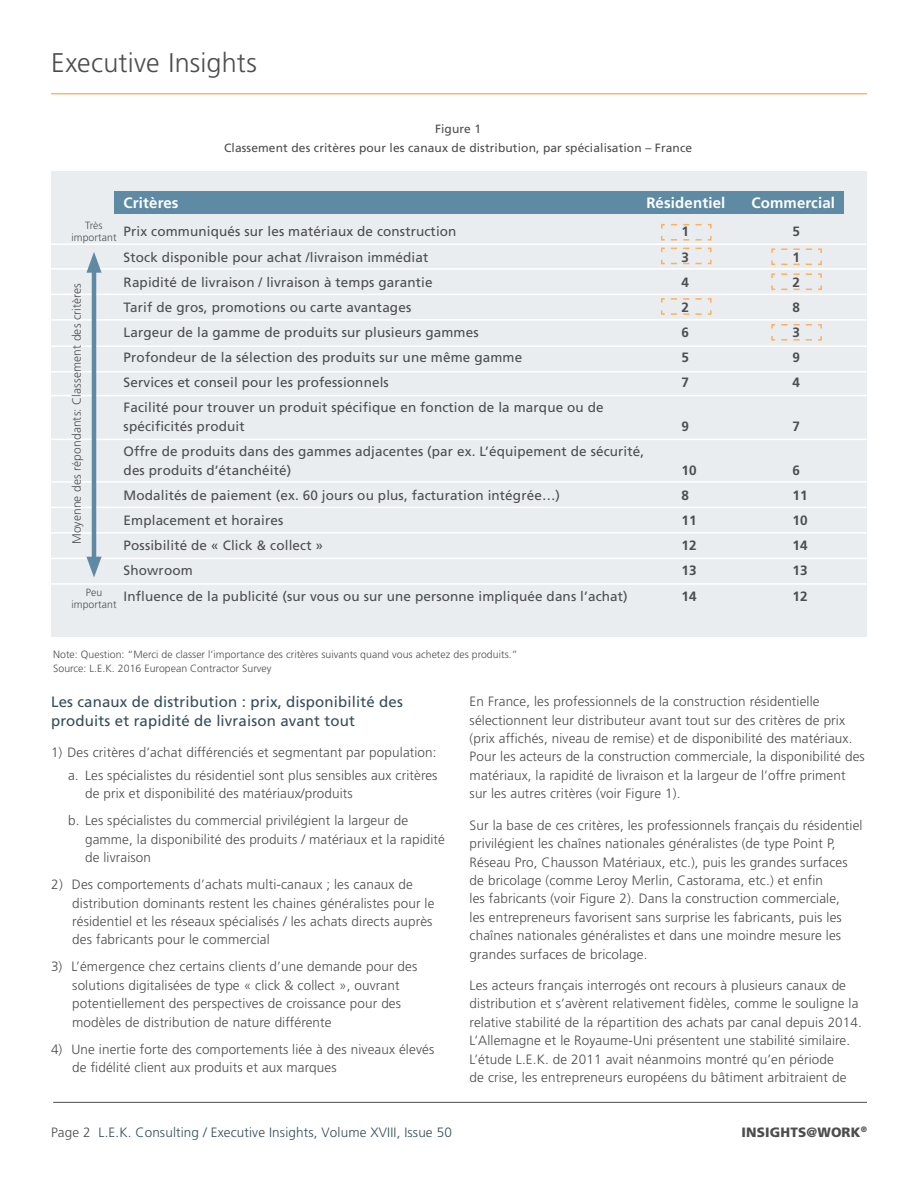
<style>
.page{position:relative;width:918px;height:1188px;background:#fff}
.page>*{position:absolute;margin:0;border:0;box-sizing:border-box;transform-origin:0 0}
.t1{font:300 27px "Frutiger";letter-spacing:.005em;color:#4d4d4f}
.t2{font:15px/18.8px "Frutiger";letter-spacing:.01em;color:#354e5c}
.t3{font:700 15px "Frutiger";letter-spacing:.01em;color:#fff}
.t4{font:300 13.5px/18.5px "Frutiger";letter-spacing:.01em;color:#4d4d4f}
.t5{font:13.5px/18.8px "Frutiger";letter-spacing:.01em;color:#4d4d4f}
.t6{font:300 13.5px "Frutiger";letter-spacing:.01em;color:#354e5c}
.t7{font:700 13.5px "Frutiger";letter-spacing:.01em;color:#4d4d4f}
.t8{font:900 13.5px "Frutiger";letter-spacing:.01em;color:#4d4d4f}
.t9{font:12px/18.8px "Frutiger";letter-spacing:.01em;color:#4d4d4f;text-align:center}
.t10{font:300 12px "Frutiger";letter-spacing:.01em;color:#4d4d4f}
.t11{font:300 10.5px/12px "Frutiger";letter-spacing:.005em;color:#4d4d4f;text-align:center}
.s1{color:#4d4d4f}
</style>
<div class="page">
<hr style="left:51px;top:93px;width:816px;height:1px;background:#f79428">
<hr style="left:53px;top:1102px;width:814px;height:1px;background:#4d4d4f">
<div style="left:51px;top:172px;width:816px;height:465px;background:#eaedf0"></div>
<div style="left:115px;top:191px;width:729px;height:23px;background:#5e8aa4"></div>
<svg style="left:661px;top:223px;width:51px;height:18px"></svg>
<svg style="left:661px;top:247px;width:51px;height:18px"></svg>
<svg style="left:661px;top:298px;width:51px;height:17px"></svg>
<svg style="left:771px;top:248px;width:51px;height:18px"></svg>
<svg style="left:771px;top:273px;width:51px;height:17px"></svg>
<svg style="left:771px;top:324px;width:51px;height:17px"></svg>
<hr style="left:47px;top:243px;width:829px;height:2px;background:#fff">
<hr style="left:47px;top:268px;width:829px;height:2px;background:#fff">
<hr style="left:47px;top:294px;width:829px;height:1px;background:#fff">
<hr style="left:47px;top:319px;width:829px;height:2px;background:#fff">
<hr style="left:47px;top:345px;width:829px;height:2px;background:#fff">
<hr style="left:47px;top:371px;width:829px;height:2px;background:#fff">
<hr style="left:47px;top:395px;width:829px;height:1px;background:#fff">
<hr style="left:47px;top:439px;width:829px;height:1px;background:#fff">
<hr style="left:47px;top:481px;width:829px;height:2px;background:#fff">
<hr style="left:47px;top:507px;width:829px;height:1px;background:#fff">
<hr style="left:47px;top:532px;width:829px;height:2px;background:#fff">
<hr style="left:47px;top:558px;width:829px;height:1px;background:#fff">
<hr style="left:47px;top:583px;width:829px;height:2px;background:#fff">
<hr style="left:92px;top:264px;width:4px;height:301px;background:#5e8aa4">
<svg style="left:86px;top:252px;width:16px;height:21px"></svg>
<svg style="left:86px;top:557px;width:16px;height:20px"></svg>
<h1 class="t1" style="left:51px;top:48px;width:208px">Executive Insights</h1>
<p class="t9" style="left:224px;top:119px;width:470px">Figure 1<br>Classement des critères pour les canaux de distribution, par spécialisation – France</p>
<p class="t3" style="left:124px;top:194px;width:56px">Critères</p>
<p class="t3" style="left:646px;top:194px;width:81px">Résidentiel</p>
<p class="t3" style="left:751px;top:194px;width:85px">Commercial</p>
<p class="t11" style="left:71px;top:219px;width:47px">Très important</p>
<p class="t5" style="left:124px;top:222px;width:334px">Prix communiqués sur les matériaux de construction</p>
<p class="t7" style="left:682px;top:224px;width:9px">1</p>
<p class="t7" style="left:793px;top:224px;width:9px">5</p>
<p class="t5" style="left:124px;top:247px;width:306px">Stock disponible pour achat /livraison immédiat</p>
<p class="t7" style="left:682px;top:249px;width:9px">3</p>
<p class="t7" style="left:793px;top:249px;width:9px">1</p>
<p class="t5" style="left:124px;top:272px;width:310px">Rapidité de livraison / livraison à temps garantie</p>
<p class="t7" style="left:682px;top:274px;width:9px">4</p>
<p class="t7" style="left:793px;top:274px;width:9px">2</p>
<p class="t5" style="left:124px;top:298px;width:289px">Tarif de gros, promotions ou carte avantages</p>
<p class="t7" style="left:682px;top:299px;width:9px">2</p>
<p class="t7" style="left:793px;top:299px;width:9px">8</p>
<p class="t5" style="left:124px;top:323px;width:356px">Largeur de la gamme de produits sur plusieurs gammes</p>
<p class="t7" style="left:682px;top:324px;width:9px">6</p>
<p class="t7" style="left:793px;top:324px;width:9px">3</p>
<p class="t5" style="left:124px;top:348px;width:400px">Profondeur de la sélection des produits sur une même gamme</p>
<p class="t7" style="left:682px;top:349px;width:9px">5</p>
<p class="t7" style="left:793px;top:349px;width:9px">9</p>
<p class="t5" style="left:124px;top:373px;width:267px">Services et conseil pour les professionnels</p>
<p class="t7" style="left:682px;top:375px;width:9px">7</p>
<p class="t7" style="left:793px;top:375px;width:9px">4</p>
<p class="t5" style="left:124px;top:398px;width:482px">Facilité pour trouver un produit spécifique en fonction de la marque ou de spécificités produit</p>
<p class="t10" style="left:70px;top:544px;width:263px;rotate:-90deg">Moyenne des répondants: Classement des critères</p>
<p class="t7" style="left:682px;top:418px;width:9px">9</p>
<p class="t7" style="left:793px;top:418px;width:9px">7</p>
<p class="t5" style="left:124px;top:442px;width:522px">Offre de produits dans des gammes adjacentes (par ex. L’équipement de sécurité, des produits d’étanchéité)</p>
<p class="t7" style="left:682px;top:462px;width:17px">10</p>
<p class="t7" style="left:793px;top:462px;width:9px">6</p>
<p class="t5" style="left:124px;top:486px;width:438px">Modalités de paiement (ex. 60 jours ou plus, facturation intégrée…)</p>
<p class="t7" style="left:682px;top:487px;width:9px">8</p>
<p class="t7" style="left:793px;top:487px;width:17px">11</p>
<p class="t5" style="left:124px;top:511px;width:161px">Emplacement et horaires</p>
<p class="t7" style="left:682px;top:513px;width:17px">11</p>
<p class="t7" style="left:793px;top:513px;width:17px">10</p>
<p class="t5" style="left:124px;top:536px;width:201px">Possibilité de « Click &amp; collect »</p>
<p class="t7" style="left:682px;top:538px;width:17px">12</p>
<p class="t7" style="left:793px;top:538px;width:17px">14</p>
<p class="t5" style="left:124px;top:561px;width:71px">Showroom</p>
<p class="t7" style="left:682px;top:563px;width:17px">13</p>
<p class="t7" style="left:793px;top:563px;width:17px">13</p>
<p class="t5" style="left:124px;top:586px;width:506px">Influence de la publicité (sur vous ou sur une personne impliquée dans l’achat)</p>
<p class="t7" style="left:682px;top:588px;width:17px">14</p>
<p class="t7" style="left:793px;top:588px;width:17px">12</p>
<p class="t11" style="left:71px;top:587px;width:47px">Peu important</p>
<p class="t11" style="left:53px;top:647px;width:466px;line-height:14.4px;text-align:left">Note: Question: “Merci de classer l’importance des critères suivants quand vous achetez des produits.”<br>Source: L.E.K. 2016 European Contractor Survey</p>
<p class="t2" style="left:51px;top:692px;width:353px">Les canaux de distribution : prix, disponibilité des produits et rapidité de livraison avant tout</p>
<p class="t4" style="left:51px;top:741px;width:388px;line-height:22.6px;text-align:right">1) Des critères d’achat différenciés et segmentant par population: a. Les spécialistes du résidentiel sont plus sensibles aux critères</p>
<p class="t4" style="left:68px;top:780px;width:342px;line-height:27px;text-indent:17px">de prix et disponibilité des matériaux/produits<br>b. Les spécialistes du commercial privilégient la largeur de</p>
<p class="t4" style="left:85px;top:830px;width:361px">gamme, la disponibilité des produits / matériaux et la rapidité de livraison</p>
<p class="t4" style="left:72px;top:875px;width:364px;text-indent:-21px">2) Des comportements d’achats multi-canaux ; les canaux de distribution dominants restent les chaines généralistes pour le résidentiel et les réseaux spécialisés / les achats directs auprès des fabricants pour le commercial</p>
<p class="t4" style="left:72px;top:957px;width:347px;text-indent:-21px">3) L’émergence chez certains clients d’une demande pour des solutions digitalisées de type « click &amp; collect », ouvrant potentiellement des perspectives de croissance pour des modèles de distribution de nature différente</p>
<p class="t4" style="left:72px;top:1040px;width:363px;text-indent:-21px">4) Une inertie forte des comportements liée à des niveaux élevés de fidélité client aux produits et aux marques</p>
<p class="t4" style="left:470px;top:692px;width:397px">En France, les professionnels de la construction résidentielle sélectionnent leur distributeur avant tout sur des critères de prix (prix affichés, niveau de remise) et de disponibilité des matériaux.<br>Pour les acteurs de la construction commerciale, la disponibilité des matériaux, la rapidité de livraison et la largeur de l’offre priment sur les autres critères (voir Figure 1).</p>
<p class="t4" style="left:470px;top:816px;width:394px">Sur la base de ces critères, les professionnels français du résidentiel privilégient les chaînes nationales généralistes (de type Point P, Réseau Pro, Chausson Matériaux, etc.), puis les grandes surfaces de bricolage (comme Leroy Merlin, Castorama, etc.) et enfin<br>les fabricants (voir Figure 2). Dans la construction commerciale,<br>les entrepreneurs favorisent sans surprise les fabricants, puis les chaînes nationales généralistes et dans une moindre mesure les grandes surfaces de bricolage.</p>
<p class="t4" style="left:470px;top:976px;width:394px">Les acteurs français interrogés ont recours à plusieurs canaux de distribution et s’avèrent relativement fidèles, comme le souligne la relative stabilité de la répartition des achats par canal depuis 2014.<br>L’Allemagne et le Royaume-Uni présentent une stabilité similaire.<br>L’étude L.E.K. de 2011 avait néanmoins montré qu’en période<br>de crise, les entrepreneurs européens du bâtiment arbitraient de</p>
<p class="t6" style="left:51px;top:1125px;width:402px"><span class="s1">Page 2</span> L.E.K. Consulting / Executive Insights, Volume XVIII, Issue 50</p>
<p class="t8" style="left:742px;top:1124px;width:127px">INSIGHTS@WORK<sup>®</sup></p>
</div>
